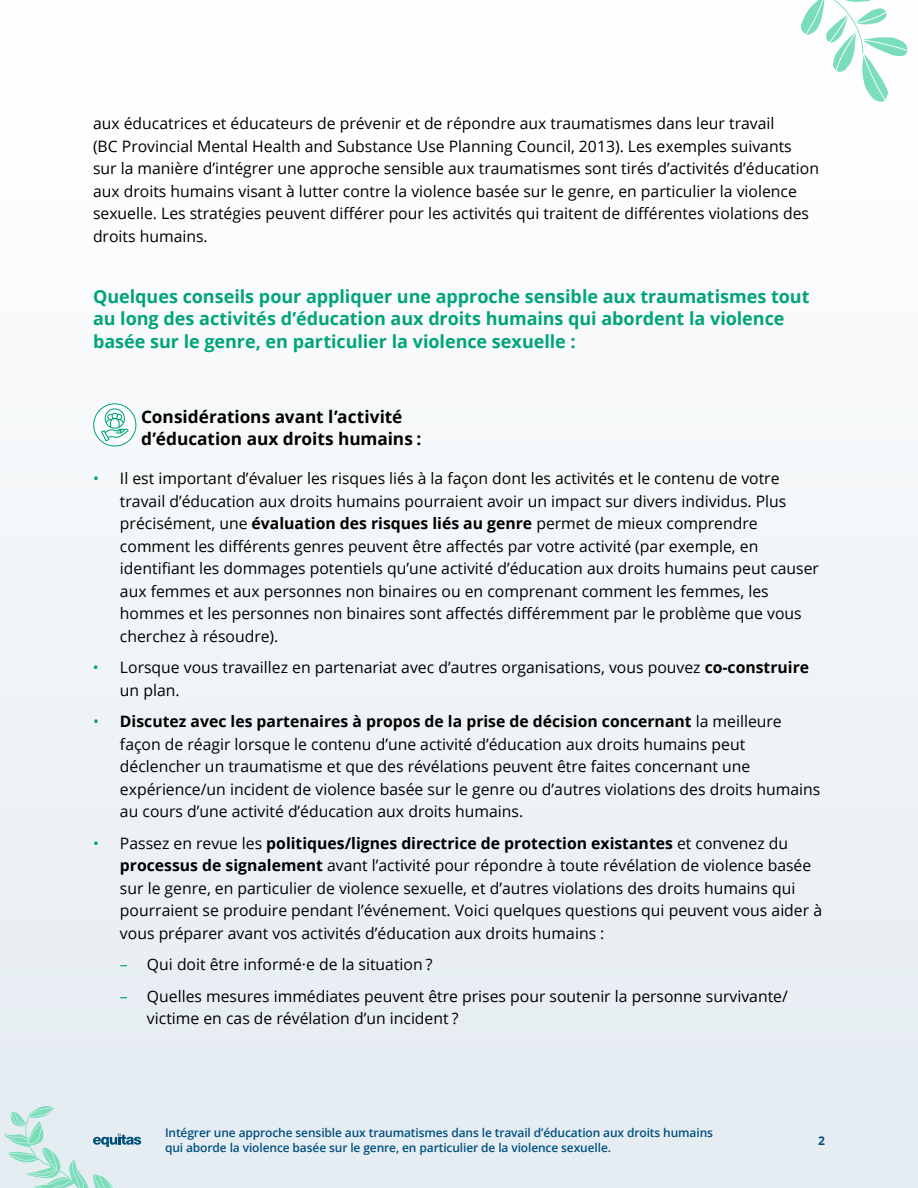
<style>
.page{position:relative;width:918px;height:1188px;background:#f2f5f8}
.page>*{position:absolute;margin:0;border:0;box-sizing:border-box;transform-origin:0 0}
.t1{font:700 18px/22.5px "Open Sans";letter-spacing:-.005em;color:#00a47a}
.t2{font:700 17.25px/22.5px "Open Sans";letter-spacing:-.005em;color:#000}
.t3{font:15.75px/22.5px "Open Sans";color:#000}
.t4{font:600 12px/14.4px "Open Sans";letter-spacing:-.01em;color:#00507f}
.t5{font:700 12px "Open Sans";color:#00507f}
.s1{color:#00a47a}
.s2{font-weight:700}
</style>
<div class="page">
<svg style="left:94px;top:404px;width:42px;height:42px"></svg>
<div style="left:93px;top:403px;width:43px;height:44px;border:1px solid #00a47a;border-radius:50%"></div>
<svg style="left:101px;top:408px;width:28px;height:34px"></svg>
<svg style="left:801px;top:0;width:107px;height:102px"></svg>
<svg style="left:4px;top:1106px;width:137px;height:82px"></svg>
<p class="t3" style="left:93px;top:112px;width:728px">aux éducatrices et éducateurs de prévenir et de répondre aux traumatismes dans leur travail<br>(BC Provincial Mental Health and Substance Use Planning Council, 2013). Les exemples suivants sur la manière d’intégrer une approche sensible aux traumatismes sont tirés d’activités d’éducation aux droits humains visant à lutter contre la violence basée sur le genre, en particulier la violence sexuelle. Les stratégies peuvent différer pour les activités qui traitent de différentes violations des droits humains.</p>
<p class="t1" style="left:93px;top:285px;width:718px">Quelques conseils pour appliquer une approche sensible aux traumatismes tout au long des activités d’éducation aux droits humains qui abordent la violence basée sur le genre, en particulier la violence sexuelle :</p>
<p class="t2" style="left:141px;top:405px;width:282px">Considérations avant l’activité d’éducation aux droits humains :</p>
<p class="t3" style="left:120px;top:467px;width:701px;text-indent:-27px"><span class="s1">•</span> Il est important d’évaluer les risques liés à la façon dont les activités et le contenu de votre travail d’éducation aux droits humains pourraient avoir un impact sur divers individus. Plus précisément, une <span class="s2">évaluation des risques liés au genre</span> permet de mieux comprendre comment les différents genres peuvent être affectés par votre activité (par exemple, en identifiant les dommages potentiels qu’une activité d’éducation aux droits humains peut causer aux femmes et aux personnes non binaires ou en comprenant comment les femmes, les hommes et les personnes non binaires sont affectés différemment par le problème que vous cherchez à résoudre).</p>
<p class="t3" style="left:120px;top:656px;width:691px;text-indent:-27px"><span class="s1">•</span> Lorsque vous travaillez en partenariat avec d’autres organisations, vous pouvez <span class="s2">co-construire </span>un plan.</p>
<p class="t3" style="left:120px;top:710px;width:702px;text-indent:-27px"><span class="s1">•</span> <span class="s2">Discutez avec les partenaires à propos de la prise de décision concernant</span> la meilleure façon de réagir lorsque le contenu d’une activité d’éducation aux droits humains peut déclencher un traumatisme et que des révélations peuvent être faites concernant une expérience/un incident de violence basée sur le genre ou d’autres violations des droits humains au cours d’une activité d’éducation aux droits humains.</p>
<p class="t3" style="left:120px;top:831px;width:704px;text-indent:-27px"><span class="s1">•</span> Passez en revue les <span class="s2">politiques/lignes directrice de protection existantes</span> et convenez du <span class="s2">processus de signalement</span> avant l’activité pour répondre à toute révélation de violence basée sur le genre, en particulier de violence sexuelle, et d’autres violations des droits humains qui pourraient se produire pendant l’événement. Voici quelques questions qui peuvent vous aider à vous préparer avant vos activités d’éducation aux droits humains :</p>
<p class="t3" style="left:120px;top:953px;width:314px"><span class="s1">–</span> Qui doit être informé·e de la situation ?</p>
<p class="t3" style="left:147px;top:984px;width:642px;text-indent:-27px"><span class="s1">–</span> Quelles mesures immédiates peuvent être prises pour soutenir la personne survivante/ victime en cas de révélation d’un incident ?</p>
<p class="t4" style="left:165px;top:1126px;width:550px">Intégrer une approche sensible aux traumatismes dans le travail d’éducation aux droits humains qui aborde la violence basée sur le genre, en particulier de la violence sexuelle.</p>
<p class="t5" style="left:818px;top:1132px;width:8px">2</p>
</div>
